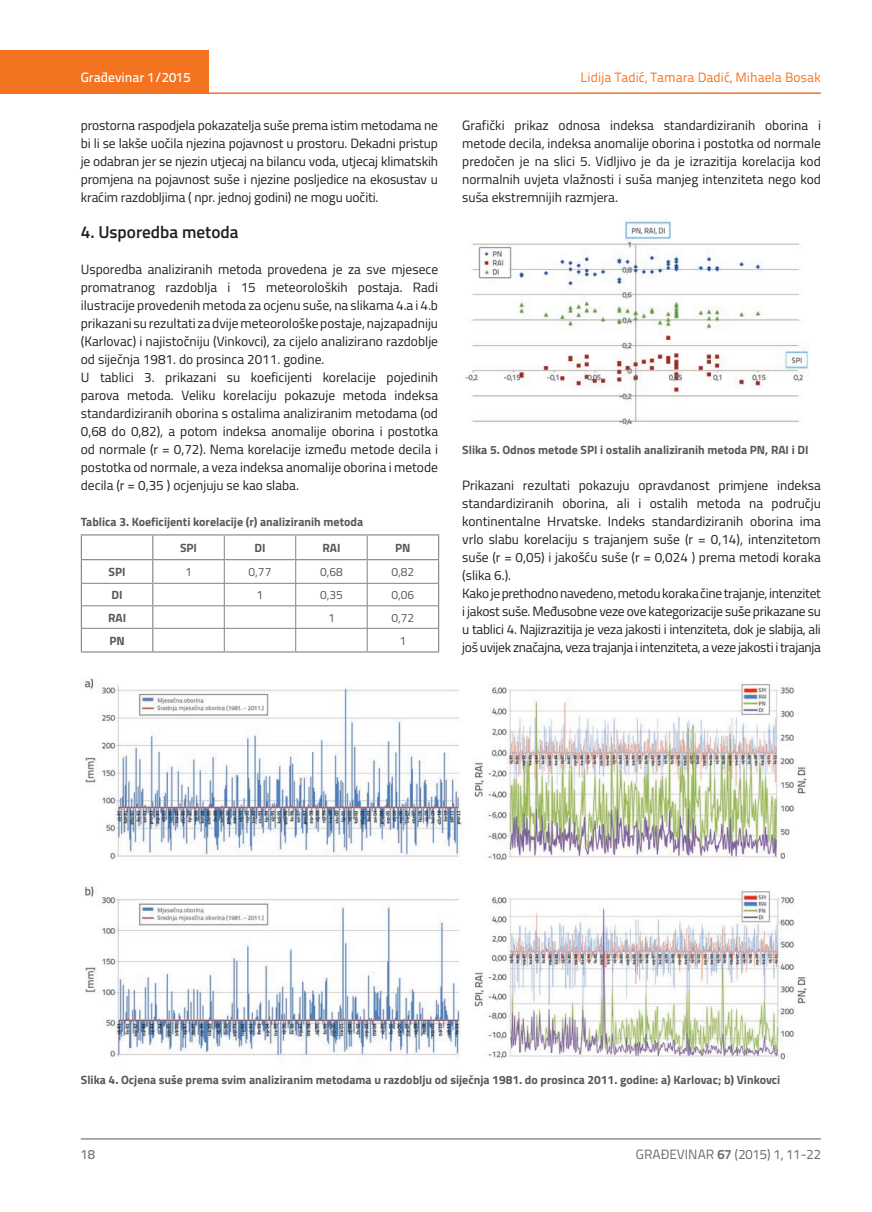
<style>
.page{position:relative;width:872px;height:1212px;background:#fff}
.page>*{position:absolute;margin:0;border:0;box-sizing:border-box;transform-origin:0 0}
.Naslov{font:600 17.25px "Titillium";color:#231f20}
.t1{font:13.5px/18px "Titillium";color:#231f20;text-align:justify}
.t2{font:13.5px "Titillium Text 22 L";color:#f47321}
.t3{font:13.5px "Titillium Text 22 L";color:#6c6d70}
.t4{font:500 13.5px "Titillium Text 22 L";color:#fff}
.t5{font:500 13.5px "Titillium Text 22 L";color:#787a7d}
.Potpis_pod_sliku{font:700 12px "Titillium";color:#57585a}
.t6{font:12px "Titillium";color:#57585a}
.s1{font-weight:700}
</style>
<div class="page">
<div style="left:0;top:50px;width:208px;height:44px;background:#f47321"></div>
<hr style="left:0;top:92px;width:821px;height:2px;background:#f47321">
<hr style="left:81px;top:1139px;width:740px;height:1px;background:#57585a">
<img style="left:84px;top:678px;width:723px;height:386px">
<hr style="left:82px;top:583px;width:70px;height:1px;background:#808285">
<hr style="left:153px;top:583px;width:71px;height:1px;background:#808285">
<hr style="left:224px;top:583px;width:72px;height:1px;background:#808285">
<hr style="left:296px;top:583px;width:71px;height:1px;background:#808285">
<hr style="left:367px;top:583px;width:71px;height:1px;background:#808285">
<hr style="left:82px;top:605px;width:70px;height:1px;background:#808285">
<hr style="left:153px;top:605px;width:71px;height:1px;background:#808285">
<hr style="left:224px;top:605px;width:72px;height:1px;background:#808285">
<hr style="left:296px;top:605px;width:71px;height:1px;background:#808285">
<hr style="left:367px;top:605px;width:71px;height:1px;background:#808285">
<hr style="left:82px;top:628px;width:70px;height:1px;background:#808285">
<hr style="left:153px;top:628px;width:71px;height:1px;background:#808285">
<hr style="left:224px;top:628px;width:72px;height:1px;background:#808285">
<svg style="left:224px;top:535px;width:1px;height:116px"></svg>
<hr style="left:296px;top:628px;width:71px;height:1px;background:#808285">
<svg style="left:295px;top:535px;width:1px;height:116px"></svg>
<hr style="left:367px;top:628px;width:71px;height:1px;background:#808285">
<svg style="left:367px;top:535px;width:1px;height:116px"></svg>
<hr style="left:153px;top:651px;width:71px;height:1px;background:#808285">
<hr style="left:224px;top:651px;width:72px;height:1px;background:#808285">
<hr style="left:296px;top:651px;width:71px;height:1px;background:#808285">
<hr style="left:367px;top:651px;width:72px;height:1px;background:#808285">
<hr style="left:153px;top:534px;width:71px;height:1px;background:#808285">
<hr style="left:224px;top:534px;width:72px;height:1px;background:#808285">
<hr style="left:296px;top:534px;width:71px;height:1px;background:#808285">
<hr style="left:367px;top:534px;width:72px;height:1px;background:#808285">
<svg style="left:438px;top:535px;width:1px;height:116px"></svg>
<hr style="left:81px;top:559px;width:72px;height:1px;background:#808285">
<hr style="left:153px;top:559px;width:71px;height:1px;background:#808285">
<hr style="left:224px;top:559px;width:72px;height:1px;background:#808285">
<hr style="left:296px;top:559px;width:71px;height:1px;background:#808285">
<hr style="left:367px;top:559px;width:72px;height:1px;background:#808285">
<hr style="left:81px;top:534px;width:72px;height:1px;background:#808285">
<svg style="left:81px;top:535px;width:1px;height:116px"></svg>
<svg style="left:152px;top:535px;width:1px;height:116px"></svg>
<hr style="left:81px;top:651px;width:72px;height:1px;background:#808285">
<img style="left:465px;top:220px;width:344px;height:205px">
<p class="t4" style="left:81px;top:67px;width:111px">Građevinar 1/2015</p>
<p class="t1" style="left:81px;top:115px;width:359px">prostorna raspodjela pokazatelja suše prema istim metodama ne bi li se lakše uočila njezina pojavnost u prostoru. Dekadni pristup je odabran jer se njezin utjecaj na bilancu voda, utjecaj klimatskih promjena na pojavnost suše i njezine posljedice na ekosustav u kraćim razdobljima ( npr. jednoj godini) ne mogu uočiti.</p>
<p class="Naslov" style="left:81px;top:219px;width:159px">4. Usporedba metoda</p>
<p class="t1" style="left:81px;top:259px;width:359px">Usporedba analiziranih metoda provedena je za sve mjesece promatranog razdoblja i 15 meteoroloških postaja. Radi ilustracije provedenih metoda za ocjenu suše, na slikama 4.a i 4.b prikazani su rezultati za dvije meteorološke postaje, najzapadniju (Karlovac) i najistočniju (Vinkovci), za cijelo analizirano razdoblje od siječnja 1981. do prosinca 2011. godine.</p>
<p class="t1" style="left:81px;top:367px;width:359px">U tablici 3. prikazani su koeficijenti korelacije pojedinih parova metoda. Veliku korelaciju pokazuje metoda indeksa standardiziranih oborina s ostalima analiziranim metodama (od 0,68 do 0,82), a potom indeksa anomalije oborina i postotka od normale (r = 0,72). Nema korelacije između metode decila i postotka od normale, a veza indeksa anomalije oborina i metode decila (r = 0,35 ) ocjenjuju se kao slaba.</p>
<p class="Potpis_pod_sliku" style="left:81px;top:512px;width:284px">Tablica 3. Koeficijenti korelacije (r) analiziranih metoda</p>
<p class="Potpis_pod_sliku" style="left:180px;top:538px;width:19px">SPI</p>
<p class="Potpis_pod_sliku" style="left:254px;top:538px;width:13px">DI</p>
<p class="Potpis_pod_sliku" style="left:322px;top:538px;width:19px">RAI</p>
<p class="Potpis_pod_sliku" style="left:395px;top:538px;width:17px">PN</p>
<p class="Potpis_pod_sliku" style="left:109px;top:563px;width:19px">SPI</p>
<p class="t6" style="left:185px;top:563px;width:8px">1</p>
<p class="t6" style="left:248px;top:563px;width:24px">0,77</p>
<p class="t6" style="left:320px;top:563px;width:24px">0,68</p>
<p class="t6" style="left:391px;top:563px;width:24px">0,82</p>
<p class="Potpis_pod_sliku" style="left:112px;top:586px;width:13px">DI</p>
<p class="t6" style="left:257px;top:586px;width:8px">1</p>
<p class="t6" style="left:320px;top:586px;width:24px">0,35</p>
<p class="t6" style="left:391px;top:586px;width:24px">0,06</p>
<p class="Potpis_pod_sliku" style="left:108px;top:608px;width:19px">RAI</p>
<p class="t6" style="left:328px;top:609px;width:8px">1</p>
<p class="t6" style="left:391px;top:609px;width:24px">0,72</p>
<p class="Potpis_pod_sliku" style="left:109px;top:631px;width:17px">PN</p>
<p class="t6" style="left:399px;top:632px;width:8px">1</p>
<p class="t2" style="left:580px;top:68px;width:242px">Lidija Tadić, Tamara Dadić, Mihaela Bosak</p>
<p class="t1" style="left:462px;top:115px;width:360px">Grafički prikaz odnosa indeksa standardiziranih oborina i metode decila, indeksa anomalije oborina i postotka od normale predočen je na slici 5. Vidljivo je da je izrazitija korelacija kod normalnih uvjeta vlažnosti i suša manjeg intenziteta nego kod suša ekstremnijih razmjera.</p>
<p class="Potpis_pod_sliku" style="left:462px;top:440px;width:348px">Slika 5. Odnos metode SPI i ostalih analiziranih metoda PN, RAI i DI</p>
<p class="t1" style="left:462px;top:475px;width:360px">Prikazani rezultati pokazuju opravdanost primjene indeksa standardiziranih oborina, ali i ostalih metoda na području kontinentalne Hrvatske. Indeks standardiziranih oborina ima vrlo slabu korelaciju s trajanjem suše (r = 0,14), intenzitetom suše (r = 0,05) i jakošću suše (r = 0,024 ) prema metodi koraka (slika 6.).</p>
<p class="t1" style="left:462px;top:583px;width:360px">Kako je prethodno navedeno, metodu koraka čine trajanje, intenzitet i jakost suše. Međusobne veze ove kategorizacije suše prikazane su u tablici 4. Najizrazitija je veza jakosti i intenziteta, dok je slabija, ali još uvijek značajna, veza trajanja i intenziteta, a veze jakosti i trajanja</p>
<p class="Potpis_pod_sliku" style="left:81px;top:1071px;width:701px">Slika 4. Ocjena suše prema svim analiziranim metodama u razdoblju od siječnja 1981. do prosinca 2011. godine: a) Karlovac; b) Vinkovci</p>
<p class="t5" style="left:81px;top:1144px;width:16px">18</p>
<p class="t3" style="left:636px;top:1144px;width:186px">GRAĐEVINAR <span class="s1">67</span> (2015) 1, 11-22</p>
</div>
